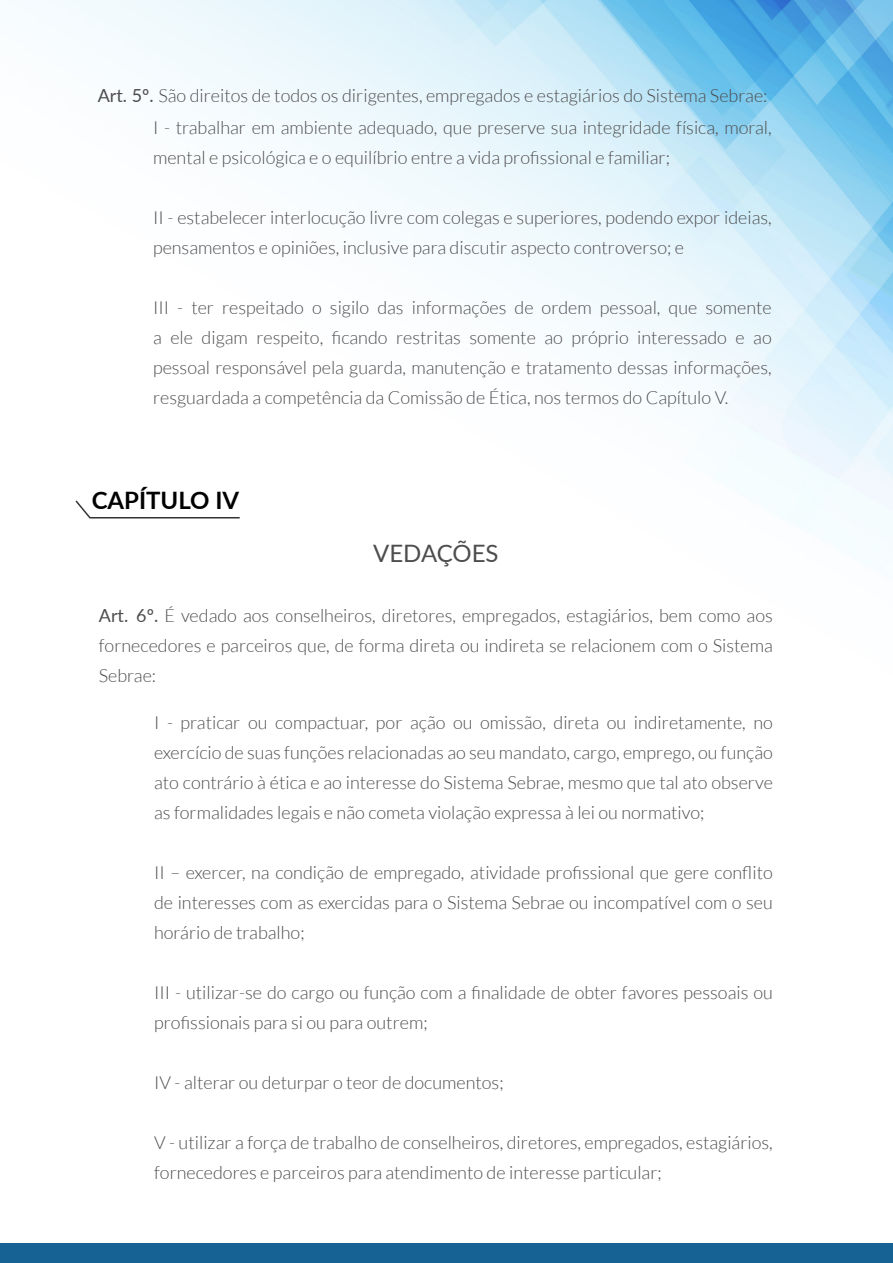
<style>
.page{position:relative;width:893px;height:1263px;background:#fff}
.page>*{position:absolute;margin:0;border:0;box-sizing:border-box;transform-origin:0 0}
.t1{font:700 24px "Lato";color:#000}
.t2{font:24px "Lato";color:#4e4c4c}
.t3{font:300 18px/30px "Lato";color:#4e4c4c;text-align:justify}
.s1{font-weight:400}
</style>
<div class="page">
<img style="left:47px;top:0;width:846px;height:546px">
<div style="left:0;top:1243px;width:893px;height:20px;background:#166295"></div>
<svg style="left:74px;top:499px;width:167px;height:20px"></svg>
<p class="t3" style="left:98px;top:80px;width:675px;line-height:31.7px;text-align:right"><span class="s1">Art. 5º.</span> São direitos de todos os dirigentes, empregados e estagiários do Sistema Sebrae:<br>I - trabalhar em ambiente adequado, que preserve sua integridade física, moral,</p>
<p class="t3" style="left:153px;top:142px;width:518px">mental e psicológica e o equilíbrio entre a vida profissional e familiar;</p>
<p class="t3" style="left:153px;top:202px;width:620px">II - estabelecer interlocução livre com colegas e superiores, podendo expor ideias, pensamentos e opiniões, inclusive para discutir aspecto controverso; e</p>
<p class="t3" style="left:153px;top:292px;width:620px">III - ter respeitado o sigilo das informações de ordem pessoal, que somente a ele digam respeito, ficando restritas somente ao próprio interessado e ao pessoal responsável pela guarda, manutenção e tratamento dessas informações, resguardada a competência da Comissão de Ética, nos termos do Capítulo V.</p>
<h1 class="t1" style="left:92px;top:483px;width:149px">CAPÍTULO IV</h1>
<h1 class="t2" style="left:373px;top:536px;width:127px">VEDAÇÕES</h1>
<p class="t3" style="left:99px;top:601px;width:675px"><span class="s1">Art. 6º.</span> É vedado aos conselheiros, diretores, empregados, estagiários, bem como aos fornecedores e parceiros que, de forma direta ou indireta se relacionem com o Sistema Sebrae:</p>
<p class="t3" style="left:154px;top:707px;width:620px">I - praticar ou compactuar, por ação ou omissão, direta ou indiretamente, no exercício de suas funções relacionadas ao seu mandato, cargo, emprego, ou função ato contrário à ética e ao interesse do Sistema Sebrae, mesmo que tal ato observe as formalidades legais e não cometa violação expressa à lei ou normativo;</p>
<p class="t3" style="left:154px;top:857px;width:620px">II – exercer, na condição de empregado, atividade profissional que gere conflito de interesses com as exercidas para o Sistema Sebrae ou incompatível com o seu horário de trabalho;</p>
<p class="t3" style="left:154px;top:977px;width:620px">III - utilizar-se do cargo ou função com a finalidade de obter favores pessoais ou profissionais para si ou para outrem;</p>
<p class="t3" style="left:154px;top:1067px;width:351px">IV - alterar ou deturpar o teor de documentos;</p>
<p class="t3" style="left:154px;top:1127px;width:620px">V - utilizar a força de trabalho de conselheiros, diretores, empregados, estagiários, fornecedores e parceiros para atendimento de interesse particular;</p>
</div>
